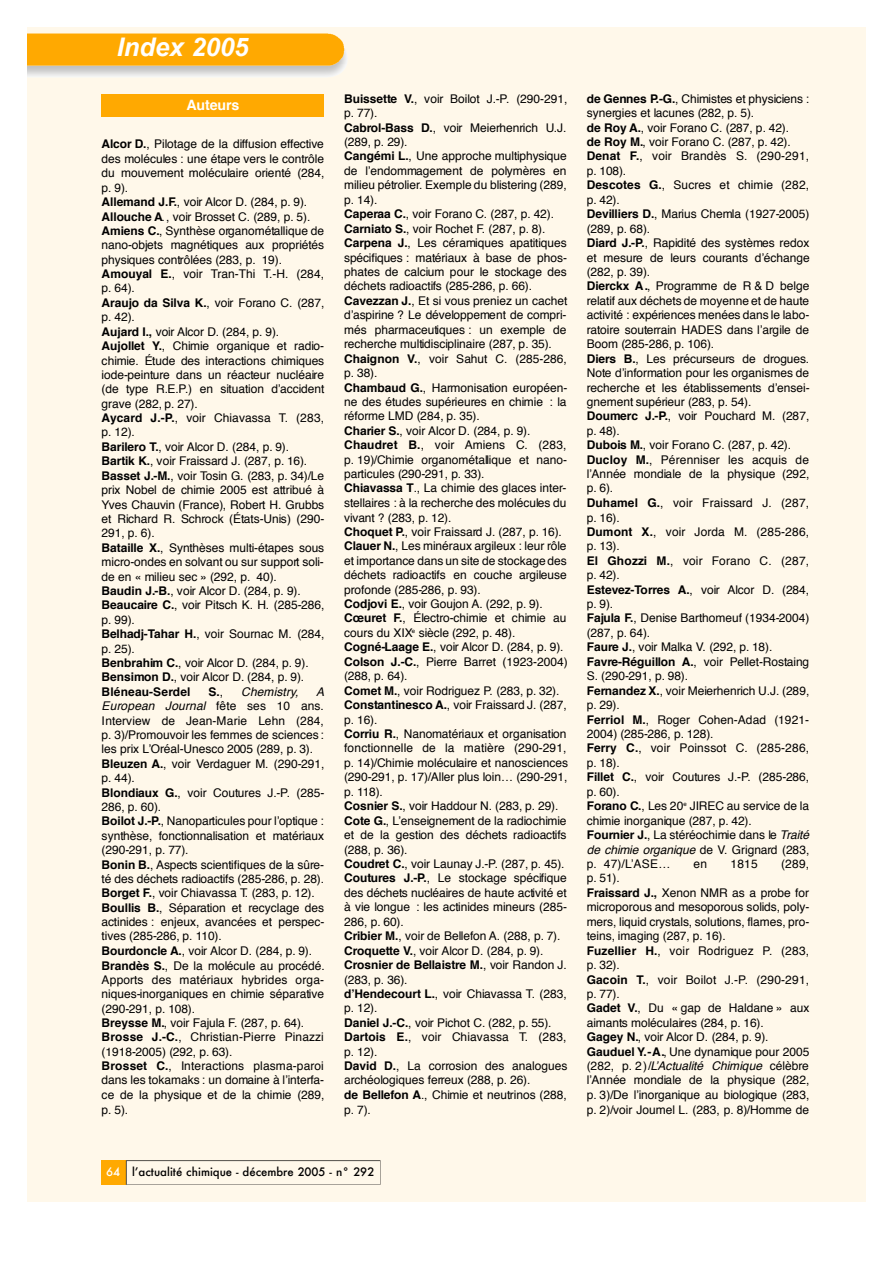
<style>
.page{position:relative;width:893px;height:1263px;background:#fff}
.page>*{position:absolute;margin:0;border:0;box-sizing:border-box;transform-origin:0 0}
.t1{font:italic 700 25.65px "Arial";color:#fff}
.t2{font:700 14.25px "Helvetica";color:#fff}
.t3{font:12px/14.4px "Helvetica";color:#000}
.t4{font:italic 12px "Helvetica";color:#000}
.t5{font:700 12px "Helvetica";color:#000}
.t6{font:500 11.4px "Futura";color:#000}
.s1{font-weight:700}
.s2{font-weight:400}
.s3{font-style:italic}
.s4{color:#fff}
</style>
<div class="page">
<div style="left:27px;top:27px;width:838px;height:1174px;background:#fff8ea"></div>
<img style="left:27px;top:48px;width:320px;height:29px">
<div style="left:102px;top:1160px;width:24px;height:25px;background:#ffa901"></div>
<svg style="left:126px;top:1160px;width:254px;height:25px"></svg>
<svg style="left:27px;top:33px;width:317px;height:33px;background:#feab09"></svg>
<div style="left:102px;top:94px;width:222px;height:23px;background:#ffa901"></div>
<h1 class="t1" style="left:117px;top:33px;width:133px">Index 2005</h1>
<p class="t2" style="left:186px;top:99px;width:54px">A u te u rs</p>
<p class="t3" style="left:102px;top:138px;width:224px"><span class="s1">A lc o r D .</span>, Pilotage de la diffusion effe c tiv e des molécules : une étape vers le contrôle du mouvement moléculaire orienté (284, p . 9 ).<br><span class="s1">Allemand J.F.</span>, voir Alcor D. (284, p. 9 ).<br><span class="s1">Allouche A</span>. , voir Brosset C. (289, p. 5 ).<br><span class="s1">Amiens C.</span>, Synthèse organométallique de nano-objets magnétiques aux propriétés physiques contrôlées (283, p. 1 9 ).<br><span class="s1">Amouyal E.</span>, voir Tran-Thi T.-H. (284, p . 6 4 ).<br><span class="s1">Araujo da Silva K.</span>, voir Forano C. (287, p . 4 2 ).<br><span class="s1">Aujard I.,</span> voir Alcor D. (284, p. 9 ).<br><span class="s1">Aujollet Y.</span>, Chimie organique et radio&shy;chimie. Étude des interactions chimiques iode-peinture dans un réacteur nucléaire (de type R.E.P.) en situation d’accident grave (282, p. 2 7 ).<br><span class="s1">Aycard J.-P.</span>, voir Chiavassa T. (283, p . 1 2 ).<br><span class="s1">Barilero T.</span>, voir Alcor D. (284, p. 9 ).<br><span class="s1">Bartik K.</span>, voir Fraissard J. (287, p. 1 6 ).<br><span class="s1">Basset J.-M.</span>, voir Tosin G. (283, p. 3 4 )/L e prix Nobel de chimie 2005 est attribué à<br>Yves Chauvin (France), Robert H. Grubbs et Richard R. Schrock (États-Unis) (290-<br>291, p. 6 ).<br><span class="s1">Bataille X.</span>, Synthèses multi-étapes sous micro-ondes en solvant ou sur support soli&shy;de en « milieu sec » (292, p. 4 0 ).<br><span class="s1">Baudin J.-B.</span>, voir Alcor D. (284, p. 9 ).<br><span class="s1">Beaucaire C.</span>, voir Pitsch K. H. (285-286, p . 9 9 ).<br><span class="s1">B e lh a d j-Tahar H.</span>, voir Sournac M. (284, p . 2 5 ).<br><span class="s1">Benbrahim C.</span>, voir Alcor D. (284, p. 9 ).<br><span class="s1">Bensimon D.</span>, voir Alcor D. (284, p. 9 ).<br><span class="s1">Bléneau-Serdel</span></p>
<p class="t5" style="left:208px;top:686px;width:16px">S.<span class="s2">,</span></p>
<p class="t4" style="left:241px;top:686px;width:61px">Chem istry,</p>
<p class="t3" style="left:102px;top:685px;width:226px;text-indent:214px"><span class="s3">A European Journal</span> fête ses 10 ans.<br>Interview de Jean-Marie Lehn (284, p . 3)/Promouvoir les femmes de sciences : les prix L’Oréal-Unesco 2005 (289, p. 3 ).<br><span class="s1">Bleuzen A .</span>, voir Verdaguer M. (290-291, p . 4 4 ).<br><span class="s1">Blondiaux G.</span>, voir Coutures J.-P. (285- 286, p. 6 0 ).<br><span class="s1">Boilot J.-P.</span>, Nanoparticules pour l’optique : synthèse, fonctionnalisation et matériaux (290-291, p. 7 7 ).<br><span class="s1">Bonin B.</span>, Aspects scientifiques de la sûre&shy;té des déchets radioactifs (285-286, p. 2 8 ).<br><span class="s1">Borget F.</span>, voir Chiavassa T. (283, p. 1 2 ).<br><span class="s1">Boullis B.</span>, Séparation et recyclage des a c tin id e s : enjeux, avancées et perspec&shy;tives (285-286, p. 11 0 ).<br><span class="s1">Bourdoncle A .</span>, voir Alcor D. (284, p. 9 ).<br><span class="s1">Brandès S.</span>, De la molécule au procédé.<br>Apports des matériaux hybrides orga&shy;niques-inorganiques en chimie séparative (290-291, p. 1 0 8 ).<br><span class="s1">Breysse M.</span>, voir Fajula F. (287, p. 6 4 ).<br><span class="s1">Brosse J.-C.</span>, Christian-Pierre Pinazzi (1918-2005) (292, p. 6 3 ).<br><span class="s1">Brosset C.</span>, Interactions plasma-paroi dans les tokamaks : un domaine à l’interfa&shy;ce de la physique et de la chimie (289, p . 5 ).</p>
<p class="t3" style="left:344px;top:92px;width:225px"><span class="s1">Buissette V.</span>, voir Boilot J.-P. (290-291, p . 7 7 ).<br><span class="s1">Cabrol-Bass D.</span>, voir Meierhenrich U.J. (289, p. 2 9 ).<br><span class="s1">Cangémi L.</span>, Une approche multiphysique de l’endommagement de polymères en milieu pétrolier. Exemple du blistering (289, p . 1 4 ).<br><span class="s1">Caperaa C.</span>, voir Forano C. (287, p. 4 2 ).<br><span class="s1">Carniato S.</span>, voir Rochet F. (287, p. 8 ).<br><span class="s1">Carpena J.</span>, Les céramiques apatitiques s p é c ifiq u e s : matériaux à base de phos&shy;phates de calcium pour le stockage des déchets radioactifs (285-286, p. 6 6 ).<br><span class="s1">Cavezzan J.</span>, Et si vous preniez un cachet d ’a s p irin e ? Le développement de compri&shy;més pharmaceutiques : un exemple de recherche multidisciplinaire (287, p. 3 5 ).<br><span class="s1">Chaignon V.</span>, voir Sahut C. (285-286, p . 3 8 ).<br><span class="s1">Chambaud G.</span>, Harmonisation européen&shy;ne des études supérieures en chimie : la réforme LMD (284, p. 3 5 ).<br><span class="s1">Charier S.</span>, voir Alcor D. (284, p. 9 ).<br><span class="s1">Chaudret B.</span>, voir Amiens C. (283, p . 19)/Chimie organométallique et nano&shy;particules (290-291, p. 3 3 ).<br><span class="s1">Chiavassa T</span>., La chimie des glaces inter&shy;s te lla ire s : à la recherche des molécules du v iv a n t ? (283, p. 1 2 ).<br><span class="s1">Choquet P.</span>, voir Fraissard J. (287, p. 1 6 ).<br><span class="s1">Clauer N.</span>, Les minéraux argileux : leur rôle et importance dans un site de stockage des déchets radioactifs en couche argileuse profonde (285-286, p. 9 3 ).<br><span class="s1">Codjovi E.</span>, voir Goujon A. (292, p. 9 ).<br><span class="s1">Cœuret F.</span>, Électro-chimie et chimie au cours du XIX<sup>e</sup> siècle (292, p. 4 8 ).<br><span class="s1">Cogné-Laage E.</span>, voir Alcor D. (284, p. 9 ).<br><span class="s1">Colson J.-C.</span>, Pierre Barret (1923-2004) (288, p. 6 4 ).<br><span class="s1">Comet M.</span>, voir Rodriguez P. (283, p. 3 2 ).<br><span class="s1">Constantinesco A .</span>, voir Fraissard J. (287, p . 1 6 ).<br><span class="s1">Corriu R.</span>, Nanomatériaux et organisation fonctionnelle de la matière (290-291, p . 14)/Chimie moléculaire et nanosciences (290-291, p. 17)/Aller plus loin… (290-291, p . 11 8 ).<br><span class="s1">Cosnier S.</span>, voir Haddour N. (283, p. 2 9 ).<br><span class="s1">Cote G.</span>, L’enseignement de la radiochimie et de la gestion des déchets radioactifs (288, p. 3 6 ).<br><span class="s1">Coudret C.</span>, voir Launay J.-P. (287, p. 4 5 ).<br><span class="s1">Coutures J.-P.</span>, Le stockage spécifique des déchets nucléaires de haute activité et à vie longue : les actinides mineurs (285- 286, p. 6 0 ).<br><span class="s1">Cribier M.</span>, voir de Bellefon A. (288, p. 7 ).<br><span class="s1">Croquette V.</span>, voir Alcor D. (284, p. 9 ).<br><span class="s1">Crosnier de Bellaistre M.</span>, voir Randon J. (283, p. 3 6 ).<br><span class="s1">d’Hendecourt L.</span>, voir Chiavassa T. (283, p . 1 2 ).<br><span class="s1">Daniel J.-C.</span>, voir Pichot C. (282, p. 5 5 ).<br><span class="s1">Dartois E.</span>, voir Chiavassa T. (283, p . 1 2 ).<br><span class="s1">David D.</span>, La corrosion des analogues archéologiques ferreux (288, p. 2 6 ).<br><span class="s1">de Bellefon A</span>., Chimie et neutrinos (288, p . 7 ).</p>
<p class="t3" style="left:587px;top:92px;width:226px"><span class="s1">de Gennes P.-G .</span>, Chimistes et physiciens : synergies et lacunes (282, p. 5 ).<br><span class="s1">de Roy A .</span>, voir Forano C. (287, p. 4 2 ).<br><span class="s1">de Roy M.</span>, voir Forano C. (287, p. 4 2 ).<br><span class="s1">Denat F.</span>, voir Brandès S. (290-291, p .1 0 8 ).<br><span class="s1">Descotes G.</span>, Sucres et chimie (282, p .4 2 ).<br><span class="s1">Devilliers D.</span>, Marius Chemla (1927-2005) (289, p. 6 8 ).<br><span class="s1">Diard J.-P.</span>, Rapidité des systèmes redox et mesure de leurs courants d’échange (282, p. 3 9 ).<br><span class="s1">Dierckx A .</span>, Programme de R &amp; D belge relatif aux déchets de moyenne et de haute a c tiv ité : expériences menées dans le labo&shy;ratoire souterrain HADES dans l’argile de<br>Boom (285-286, p. 1 0 6 ).<br><span class="s1">Diers B.</span>, Les précurseurs de drogues.<br>Note d’information pour les organismes de recherche et les établissements d’ensei&shy;gnement supérieur (283, p. 5 4 ).<br><span class="s1">Doumerc J.-P.</span>, voir Pouchard M. (287, p .4 8 ).<br><span class="s1">Dubois M.</span>, voir Forano C. (287, p. 4 2 ).<br><span class="s1">Ducloy M.</span>, Pérenniser les acquis de l’Année mondiale de la physique (292, p .6 ).<br><span class="s1">Duhamel G.</span>, voir Fraissard J. (287, p .1 6 ).<br><span class="s1">Dumont X.</span>, voir Jorda M. (285-286, p .1 3 ).<br><span class="s1">El Ghozzi M.</span>, voir Forano C. (287, p .4 2 ).<br><span class="s1">E s te v e z -Torres A .</span>, voir Alcor D. (284, p .9 ).<br><span class="s1">Fajula F.</span>, Denise Barthomeuf (1934-2004) (287, p. 6 4 ).<br><span class="s1">Faure J.</span>, voir Malka V. (292, p. 1 8 ).<br><span class="s1">Favre-Réguillon A .</span>, voir Pellet-Rostaing<br>S. (290-291, p. 9 8 ).<br><span class="s1">Fernandez X.</span>, voir Meierhenrich U.J. (289, p .2 9 ).<br><span class="s1">Ferriol M.</span>, Roger Cohen-Adad (1921-<br>2004) (285-286, p. 1 2 8 ).<br><span class="s1">Ferry C.</span>, voir Poinssot C. (285-286, p .1 8 ).<br><span class="s1">Fillet C.</span>, voir Coutures J.-P. (285-286, p .6 0 ).<br><span class="s1">Forano C.</span>, Les 20<sup>e</sup> JIREC au service de la chimie inorganique (287, p. 4 2 ).<br><span class="s1">Fournier J.</span>, La stéréochimie dans le <span class="s3">Traité de chimie organique</span> d e V. G r ig n a rd (2 8 3 , p . 4 7 )/L’ASE…</p>
<p class="t3" style="left:693px;top:858px;width:15px">en</p>
<p class="t3" style="left:730px;top:858px;width:29px">1815</p>
<p class="t3" style="left:781px;top:858px;width:29px">(289,</p>
<p class="t3" style="left:587px;top:872px;width:224px">p .5 1 ).<br><span class="s1">Fraissard J.,</span> Xenon NMR as a probe for microporous and mesoporous solids, poly&shy;mers, liquid crystals, solutions, flames, pro&shy;teins, imaging (287, p. 1 6 ).<br><span class="s1">Fuzellier H.</span>, voir Rodriguez P. (283, p .3 2 ).<br><span class="s1">Gacoin T.</span>, voir Boilot J.-P. (290-291, p .7 7 ).<br><span class="s1">Gadet V.</span>, Du « gap de Haldane » aux aimants moléculaires (284, p. 1 6 ).<br><span class="s1">Gagey N.</span>, voir Alcor D. (284, p. 9 ).<br><span class="s1">Gauduel Y.- A .</span>, Une dynamique pour 2005 ( 2 8 2 , p . 2 ) /<span class="s3">L’Actualité Chimique</span> c é lè b re l’Année mondiale de la physique (282, p . 3)/De l’inorganique au biologique (283, p . 2)/voir Joumel L. (283, p. 8)/Homme de</p>
<p class="t6" style="left:106px;top:1164px;width:270px"><span class="s4">64</span> l’actualité chimique - décembre 2005 - n° 292</p>
</div>
